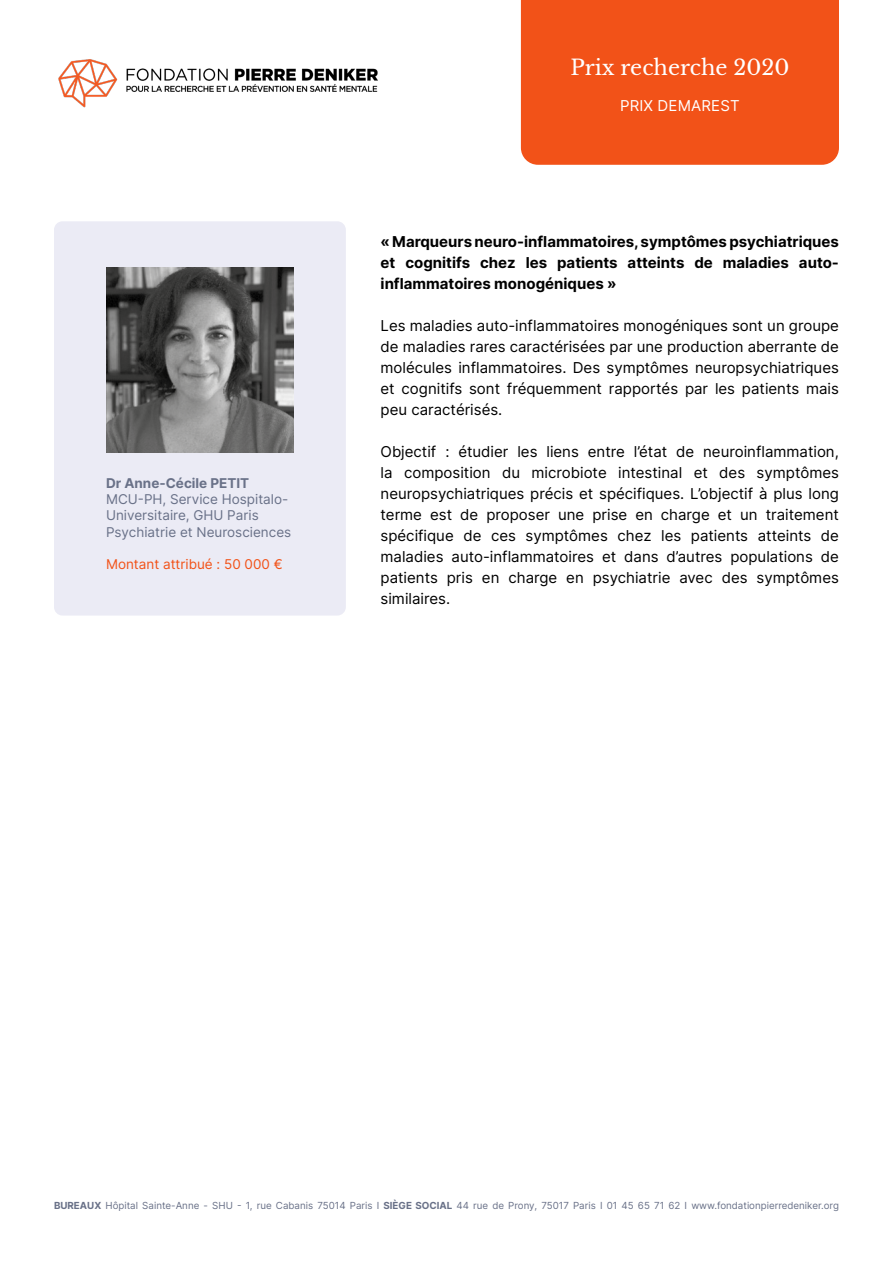
<style>
.page{position:relative;width:893px;height:1263px;background:#fff}
.page>*{position:absolute;margin:0;border:0;box-sizing:border-box;transform-origin:0 0}
.t1{font:21px "Libre Baskerville";color:#fff}
.t2{font:15px/21px "Inter";color:#000;text-align:justify}
.t3{font:700 15px/21px "Inter";color:#000;text-align:justify}
.t4{font:15px "Inter";letter-spacing:.01em;color:#fff}
.t5{font:13.5px/16.2px "Inter";color:#697188}
.t6{font:13.5px "Inter";color:#f25218}
.t7{font:700 13.5px "Inter";color:#697188}
.t8{font:9.75px "Inter";color:#697188}
.s1{font-weight:700}
</style>
<div class="page">
<img style="left:58px;top:59px;width:320px;height:49px">
<div style="left:54px;top:221px;width:292px;height:394px;background:#ebebf5;border-radius:9px"></div>
<img style="left:106px;top:268px;width:188px;height:184px">
<div style="left:521px;top:0;width:318px;height:165px;background:#f25218"></div>
<p class="t7" style="left:106px;top:473px;width:145px">Dr Anne-Cécile PETIT</p>
<p class="t5" style="left:106px;top:491px;width:187px">MCU-PH, Service Hospitalo-<br>Universitaire, GHU Paris<br>Psychiatrie et Neurosciences</p>
<p class="t6" style="left:106px;top:554px;width:178px">Montant attribué : 50 000 €</p>
<h1 class="t1" style="left:570px;top:54px;width:221px">Prix recherche 2020</h1>
<p class="t4" style="left:620px;top:94px;width:121px">PRIX DEMAREST</p>
<p class="t3" style="left:381px;top:231px;width:460px">« Marqueurs neuro-inflammatoires, symptômes psychiatriques et cognitifs chez les patients atteints de maladies auto&shy;inflammatoires monogéniques »</p>
<p class="t2" style="left:381px;top:315px;width:460px">Les maladies auto-inflammatoires monogéniques sont un groupe de maladies rares caractérisées par une production aberrante de molécules inflammatoires. Des symptômes neuropsychiatriques et cognitifs sont fréquemment rapportés par les patients mais peu caractérisés.</p>
<p class="t2" style="left:381px;top:441px;width:460px">Objectif : étudier les liens entre l’état de neuroinflammation, la composition du microbiote intestinal et des symptômes neuropsychiatriques précis et spécifiques. L’objectif à plus long terme est de proposer une prise en charge et un traitement spécifique de ces symptômes chez les patients atteints de maladies auto-inflammatoires et dans d’autres populations de patients pris en charge en psychiatrie avec des symptômes similaires.</p>
<p class="t8" style="left:54px;top:1198px;width:786px"><span class="s1">BUREAUX</span> Hôpital Sainte-Anne - SHU - 1, rue Cabanis 75014 Paris I <span class="s1">SIÈGE SOCIAL</span> 44 rue de Prony, 75017 Paris I 01 45 65 71 62 I www.fondationpierredeniker.org</p>
</div>
